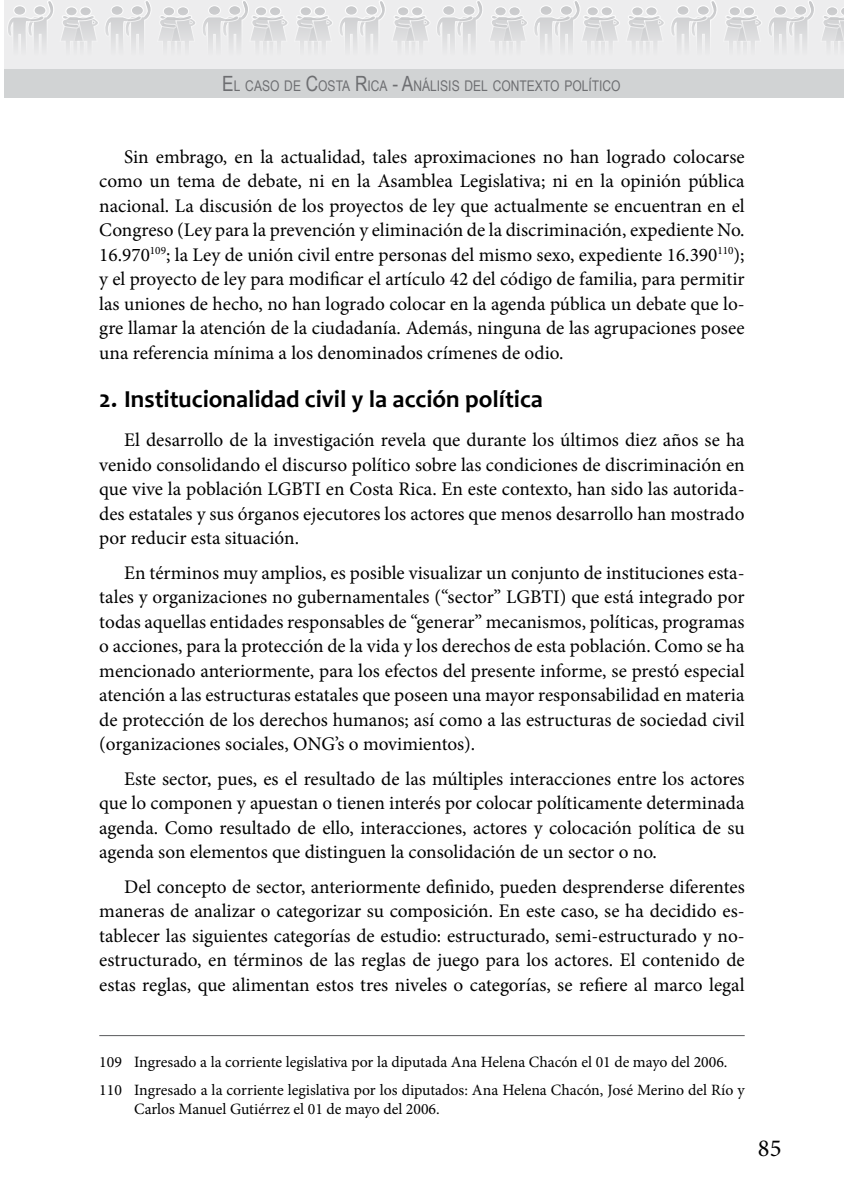
<style>
.page{position:relative;width:844px;height:1191px;background:#fff}
.page>*{position:absolute;margin:0;border:0;box-sizing:border-box;transform-origin:0 0}
.t1{font:700 24.5px "Candara";color:#000}
.t2{font:24.5px "Minion Pro";color:#000}
.t3{font:19.25px/24.5px "Minion Pro";color:#000;text-align:justify}
.t4{font:15.75px/28.9px "Minion Pro";color:#000}
.t5{font:14.7px "Arial Narrow";color:#6d6e71}
.t6{font:14.7px "Arial Narrow";color:#58595b}
.s1{font-size:21px}
</style>
<div class="page">
<div style="left:4px;top:0;width:839px;height:82px;background:#ededee"></div>
<div style="left:4px;top:69px;width:839px;height:29px;background:#d1d3d4"></div>
<svg style="left:8px;top:0;width:835px;height:43px"></svg>
<div style="left:587px;top:7px;width:11px;height:9px;background:#c7c8ca;border-radius:50%"></div>
<div style="left:586px;top:6px;width:12px;height:10px;border:1px solid #fff;border-radius:50%"></div>
<div style="left:601px;top:7px;width:11px;height:9px;background:#c7c8ca;border-radius:50%"></div>
<div style="left:600px;top:6px;width:12px;height:10px;border:1px solid #fff;border-radius:50%"></div>
<hr style="left:99px;top:1035px;width:645px;height:1px;background:#58595b">
<p class="t5" style="left:222px;top:75px;width:400px"><span class="s1">E</span>L CASO DE <span class="s1">C</span>OSTA <span class="s1">R</span>ICA <span class="s1">- A</span>NÁLISIS DEL CONTEXTO POLÍTICO</p>
<p class="t6" style="left:332px;top:75px;width:181px"><span class="s1">A</span>NÁL SIS DEL MARCO LEGAL</p>
<p class="t3" style="left:99px;top:145px;width:646px;text-indent:25px">Sin embrago, en la actualidad, tales aproximaciones no han logrado colocarse como un tema de debate, ni en la Asamblea Legislativa; ni en la opinión pública nacional. La discusión de los proyectos de ley que actualmente se encuentran en el Congreso (Ley para la prevención y eliminación de la discriminación, expediente No.<br>16.970<sup>109</sup>; la Ley de unión civil entre personas del mismo sexo, expediente 16.390<sup>110</sup>); y el proyecto de ley para modificar el artículo 42 del código de familia, para permitir las uniones de hecho, no han logrado colocar en la agenda pública un debate que lo&shy;gre llamar la atención de la ciudadanía. Además, ninguna de las agrupaciones posee una referencia mínima a los denominados crímenes de odio.</p>
<p class="t1" style="left:99px;top:383px;width:445px">2. Institucionalidad civil y la acción política</p>
<p class="t3" style="left:99px;top:428px;width:646px;text-indent:25px">El desarrollo de la investigación revela que durante los últimos diez años se ha venido consolidando el discurso político sobre las condiciones de discriminación en que vive la población LGBTI en Costa Rica. En este contexto, han sido las autorida&shy;des estatales y sus órganos ejecutores los actores que menos desarrollo han mostrado por reducir esta situación.</p>
<p class="t3" style="left:99px;top:560px;width:646px;text-indent:25px">En términos muy amplios, es posible visualizar un conjunto de instituciones esta&shy;tales y organizaciones no gubernamentales (“sector” LGBTI) que está integrado por todas aquellas entidades responsables de “generar” mecanismos, políticas, programas o acciones, para la protección de la vida y los derechos de esta población. Como se ha mencionado anteriormente, para los efectos del presente informe, se prestó especial atención a las estructuras estatales que poseen una mayor responsabilidad en materia de protección de los derechos humanos; así como a las estructuras de sociedad civil (organizaciones sociales, ONG’s o movimientos).</p>
<p class="t3" style="left:99px;top:766px;width:646px;text-indent:25px">Este sector, pues, es el resultado de las múltiples interacciones entre los actores que lo componen y apuestan o tienen interés por colocar políticamente determinada agenda. Como resultado de ello, interacciones, actores y colocación política de su agenda son elementos que distinguen la consolidación de un sector o no.</p>
<p class="t3" style="left:99px;top:874px;width:646px;text-indent:25px">Del concepto de sector, anteriormente definido, pueden desprenderse diferentes maneras de analizar o categorizar su composición. En este caso, se ha decidido es&shy;tablecer las siguientes categorías de estudio: estructurado, semi-estructurado y no&shy;estructurado, en términos de las reglas de juego para los actores. El contenido de estas reglas, que alimentan estos tres niveles o categorías, se refiere al marco legal</p>
<p class="t4" style="left:99px;top:1047px;width:646px">109 Ingresado a la corriente legislativa por la diputada Ana Helena Chacón el 01 de mayo del 2006.<br>110 Ingresado a la corriente legislativa por los diputados: Ana Helena Chacón, José Merino del Río y</p>
<p class="t4" style="left:134px;top:1094px;width:307px">Carlos Manuel Gutiérrez el 01 de mayo del 2006.</p>
<p class="t2" style="left:757px;top:1132px;width:25px">85</p>
</div>
